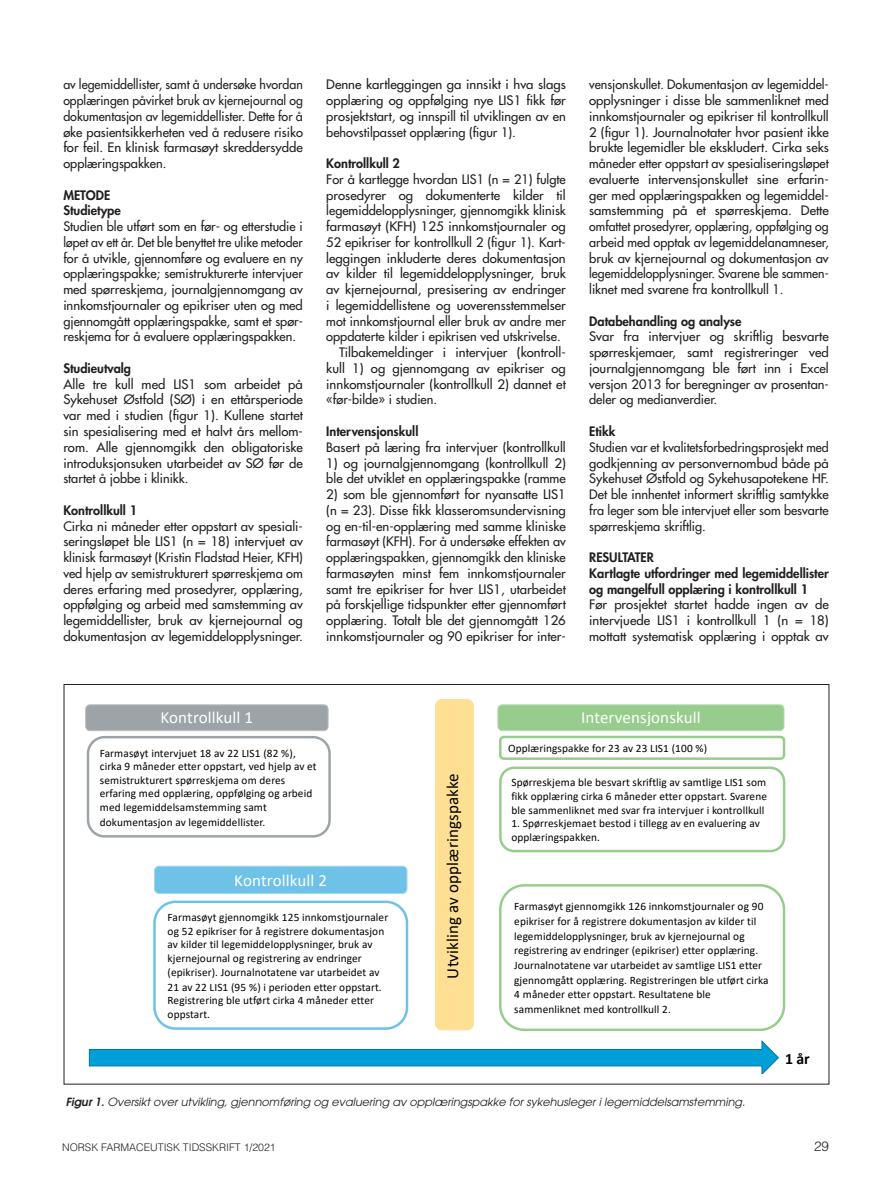
<style>
.page{position:relative;width:893px;height:1191px;background:#fff}
.page>*{position:absolute;margin:0;border:0;box-sizing:border-box;transform-origin:0 0}
.t1{font:16.95px "Calibri";letter-spacing:.005em;color:#fff}
.t2{font:16.95px "Calibri";letter-spacing:.005em;color:#000}
.t3{font:700 15.9px "Calibri";color:#000}
.t4{font:300 13.5px "Helvetica";color:#231f20}
.t5{font:12.75px/15.8px "Futura";color:#231f20;text-align:justify}
.t6{font:800 12.75px/15.8px "Futura";color:#231f20}
.t7{font:11.25px/13.5px "Calibri";letter-spacing:.005em;color:#000}
.t8{font:italic 11.25px "Avant Garde";color:#231f20}
.t9{font:300 10.5px "Helvetica";color:#231f20}
.s1{font-weight:600}
</style>
<div class="page">
<div style="left:86px;top:705px;width:242px;height:25px;background:#9da3a6;border-radius:4px"></div>
<div style="left:85px;top:704px;width:244px;height:27px;border:1px solid #b6bcbe;border-radius:4px"></div>
<div style="left:154px;top:866px;width:253px;height:27px;background:#6ec2e7;border-radius:5px"></div>
<div style="left:154px;top:865px;width:253px;height:29px;border:1px solid #a0d6ef;border-radius:5px"></div>
<div style="left:498px;top:705px;width:286px;height:25px;background:#97cd8c;border-radius:4px"></div>
<div style="left:497px;top:704px;width:287px;height:27px;border:1px solid #b5dbb0;border-radius:4px"></div>
<div style="left:87px;top:736px;width:244px;height:101px;border:2px solid #9da3a6;border-radius:17px"></div>
<div style="left:153px;top:900px;width:255px;height:129px;border:2px solid #6ec2e7;border-radius:21px"></div>
<div style="left:499px;top:884px;width:286px;height:147px;border:2px solid #97cd8c;border-radius:24px"></div>
<div style="left:499px;top:766px;width:286px;height:86px;border:2px solid #97cd8c;border-radius:14px"></div>
<div style="left:499px;top:735px;width:286px;height:25px;border:2px solid #97cd8c;border-radius:4px"></div>
<div style="left:435px;top:699px;width:38px;height:330px;background:#fedf94;border-radius:6px"></div>
<div style="left:435px;top:699px;width:39px;height:331px;border:1px solid #fedf94;border-radius:6px"></div>
<svg style="left:88px;top:1040px;width:691px;height:33px"></svg>
<p class="t5" style="left:63px;top:77px;width:241px">av legemiddellister, samt å undersøke hvordan opplæringen påvirket bruk av kjernejournal og dokumentasjon av legemiddellister. Dette for å øke pasientsikkerheten ved å redusere risiko for feil. En klinisk farmasøyt skreddersydde opplæringspakken.</p>
<p class="t6" style="left:63px;top:187px;width:59px">METODE<br>Studietype</p>
<p class="t5" style="left:63px;top:219px;width:241px">Studien ble utført som en før- og etterstudie i løpet av ett år. Det ble benyttet tre ulike metoder for å utvikle, gjennomføre og evaluere en ny opplæringspakke; semistrukturerte intervjuer med spørreskjema, journalgjennomgang av innkomstjournaler og epikriser uten og med gjennomgått opplæringspakke, samt et spør&shy;reskjema for å evaluere opplæringspakken.</p>
<p class="t6" style="left:63px;top:360px;width:69px">Studieutvalg</p>
<p class="t5" style="left:63px;top:376px;width:241px">Alle tre kull med LIS1 som arbeidet på Sykehuset Østfold (SØ) i en ettårsperiode var med i studien (figur 1). Kullene startet sin spesialisering med et halvt års mellom&shy;rom. Alle gjennomgikk den obligatoriske introduksjonsuken utarbeidet av SØ før de startet å jobbe i klinikk.</p>
<p class="t6" style="left:63px;top:502px;width:75px">Kontrollkull 1</p>
<p class="t5" style="left:63px;top:518px;width:241px">Cirka ni måneder etter oppstart av spesiali&shy;seringsløpet ble LIS1 (n = 18) intervjuet av klinisk farmasøyt (Kristin Fladstad Heier, KFH) ved hjelp av semistrukturert spørreskjema om deres erfaring med prosedyrer, opplæring, oppfølging og arbeid med samstemming av legemiddellister, bruk av kjernejournal og dokumentasjon av legemiddelopplysninger.</p>
<p class="t5" style="left:326px;top:77px;width:241px">Denne kartleggingen ga innsikt i hva slags opplæring og oppfølging nye LIS1 fikk før prosjektstart, og innspill til utviklingen av en behovstilpasset opplæring (figur 1).</p>
<p class="t6" style="left:326px;top:156px;width:75px">Kontrollkull 2</p>
<p class="t5" style="left:326px;top:171px;width:241px">For å kartlegge hvordan LIS1 (n = 21) fulgte</p>
<p class="t5" style="left:326px;top:187px;width:241px">prosedyrer og dokumenterte kilder til</p>
<p class="t5" style="left:326px;top:203px;width:241px">legemiddelopplysninger, gjennomgikk klinisk</p>
<p class="t5" style="left:326px;top:219px;width:241px">farmasøyt (KFH) 125 innkomstjournaler og</p>
<p class="t5" style="left:326px;top:234px;width:241px">52 epikriser for kontrollkull 2 (figur 1). Kart-</p>
<p class="t5" style="left:326px;top:250px;width:241px">leggingen inkluderte deres dokumentasjon</p>
<p class="t5" style="left:326px;top:266px;width:241px">av kilder til legemiddelopplysninger, bruk</p>
<p class="t5" style="left:326px;top:282px;width:241px">av kjernejournal, presisering av endringer</p>
<p class="t5" style="left:326px;top:297px;width:241px">i legemiddellistene og uoverensstemmelser</p>
<p class="t5" style="left:326px;top:313px;width:241px">mot innkomstjournal eller bruk av andre mer</p>
<p class="t5" style="left:326px;top:329px;width:236px">oppdaterte kilder i epikrisen ved utskrivelse.</p>
<p class="t5" style="left:339px;top:345px;width:228px">Tilbakemeldinger i intervjuer (kontroll-</p>
<p class="t5" style="left:326px;top:360px;width:241px">kull 1) og gjennomgang av epikriser og</p>
<p class="t5" style="left:326px;top:376px;width:241px">innkomstjournaler (kontrollkull 2) dannet et</p>
<p class="t5" style="left:326px;top:392px;width:112px">«før-bilde» i studien.</p>
<p class="t6" style="left:326px;top:423px;width:94px">Intervensjonskull</p>
<p class="t5" style="left:326px;top:439px;width:241px">Basert på læring fra intervjuer (kontrollkull</p>
<p class="t5" style="left:326px;top:455px;width:241px">1) og journalgjennomgang (kontrollkull 2) ble det utviklet en opplæringspakke (ramme</p>
<p class="t5" style="left:326px;top:486px;width:241px">2) som ble gjennomført for nyansatte LIS1 (n = 23). Disse fikk klasseromsundervisning og en-til-en-opplæring med samme kliniske farmasøyt (KFH). For å undersøke effekten av opplæringspakken, gjennomgikk den kliniske farmasøyten minst fem innkomstjournaler samt tre epikriser for hver LIS1, utarbeidet på forskjellige tidspunkter etter gjennomført opplæring. Totalt ble det gjennomgått 126 innkomstjournaler og 90 epikriser for inter-</p>
<p class="t5" style="left:589px;top:77px;width:241px">vensjonskullet. Dokumentasjon av legemiddel&shy;opplysninger i disse ble sammenliknet med innkomstjournaler og epikriser til kontrollkull 2 (figur 1). Journalnotater hvor pasient ikke brukte legemidler ble ekskludert. Cirka seks måneder etter oppstart av spesialiseringsløpet evaluerte intervensjonskullet sine erfarin&shy;ger med opplæringspakken og legemiddel&shy;samstemming på et spørreskjema. Dette omfattet prosedyrer, opplæring, oppfølging og arbeid med opptak av legemiddelanamneser, bruk av kjernejournal og dokumentasjon av legemiddelopplysninger. Svarene ble sammen&shy;liknet med svarene fra kontrollkull 1.</p>
<p class="t6" style="left:589px;top:313px;width:154px">Databehandling og analyse</p>
<p class="t5" style="left:589px;top:329px;width:241px">Svar fra intervjuer og skriftlig besvarte spørreskjemaer, samt registreringer ved journalgjennomgang ble ført inn i Excel versjon 2013 for beregninger av prosentan&shy;deler og medianverdier.</p>
<p class="t6" style="left:589px;top:423px;width:28px">Etikk</p>
<p class="t5" style="left:589px;top:439px;width:241px">Studien var et kvalitetsforbedringsprosjekt med godkjenning av personvernombud både på Sykehuset Østfold og Sykehusapotekene HF.<br>Det ble innhentet informert skriftlig samtykke fra leger som ble intervjuet eller som besvarte spørreskjema skriftlig.</p>
<p class="t6" style="left:589px;top:549px;width:241px">RESULTATER<br>Kartlagte utfordringer med legemiddellister og mangelfull opplæring i kontrollkull 1</p>
<p class="t5" style="left:589px;top:597px;width:241px">Før prosjektet startet hadde ingen av de intervjuede LIS1 i kontrollkull 1 (n = 18) mottatt systematisk opplæring i opptak av</p>
<h1 class="t1" style="left:160px;top:706px;width:94px">Kontrollkull 1</h1>
<h1 class="t1" style="left:581px;top:706px;width:121px">Intervensjonskull</h1>
<p class="t7" style="left:100px;top:745px;width:218px">Farmasøyt intervjuet 18 av 22 LIS1 (82 %), cirka 9 måneder etter oppstart, ved hjelp av et semistrukturert spørreskjema om deres erfaring med opplæring, oppfølging og arbeid med legemiddelsamstemming samt dokumentasjon av legemiddellister.</p>
<h1 class="t1" style="left:234px;top:868px;width:94px">Kontrollkull 2</h1>
<p class="t7" style="left:168px;top:910px;width:222px">Farmasøyt gjennomgikk 125 innkomstjournaler og 52 epikriser for å registrere dokumentasjon av kilder til legemiddelopplysninger, bruk av kjernejournal og registrering av endringer (epikriser). Journalnotatene var utarbeidet av</p>
<p class="t7" style="left:168px;top:979px;width:216px">21 av 22 LIS1 (95 %) i perioden etter oppstart.<br>Registrering ble utført cirka 4 måneder etter oppstart.</p>
<h1 class="t2" style="left:441px;top:978px;width:207px;rotate:-90deg">Utvikling av opplæringspakke</h1>
<p class="t7" style="left:508px;top:741px;width:201px">Opplæringspakke for 23 av 23 LIS1 (100 %)</p>
<p class="t7" style="left:511px;top:775px;width:257px;text-align:justify">Spørreskjema ble besvart skriftlig av samtlige LIS1 som fikk opplæring cirka 6 måneder etter oppstart. Svarene ble sammenliknet med svar fra intervjuer i kontrollkull</p>
<p class="t7" style="left:511px;top:816px;width:250px">1. Spørreskjemaet bestod i tillegg av en evaluering av opplæringspakken.</p>
<p class="t7" style="left:514px;top:898px;width:256px;line-height:14.7px">Farmasøyt gjennomgikk 126 innkomstjournaler og 90 epikriser for å registrere dokumentasjon av kilder til legemiddelopplysninger, bruk av kjernejournal og registrering av endringer (epikriser) etter opplæring.<br>Journalnotatene var utarbeidet av samtlige LIS1 etter gjennomgått opplæring. Registreringen ble utført cirka 4 måneder etter oppstart. Resultatene ble sammenliknet med kontrollkull 2.</p>
<p class="t8" style="left:66px;top:1095px;width:681px"><span class="s1">Figur 1.</span> Oversikt over utvikling, gjennomføring og evaluering av opplæringspakke for sykehusleger i legemiddelsamstemming.</p>
<p class="t3" style="left:785px;top:1047px;width:26px">1 år</p>
<p class="t9" style="left:62px;top:1140px;width:215px">NORSK FARMACEUTISK TIDSSKRIFT 1/2021</p>
<p class="t4" style="left:814px;top:1137px;width:17px">29</p>
</div>
